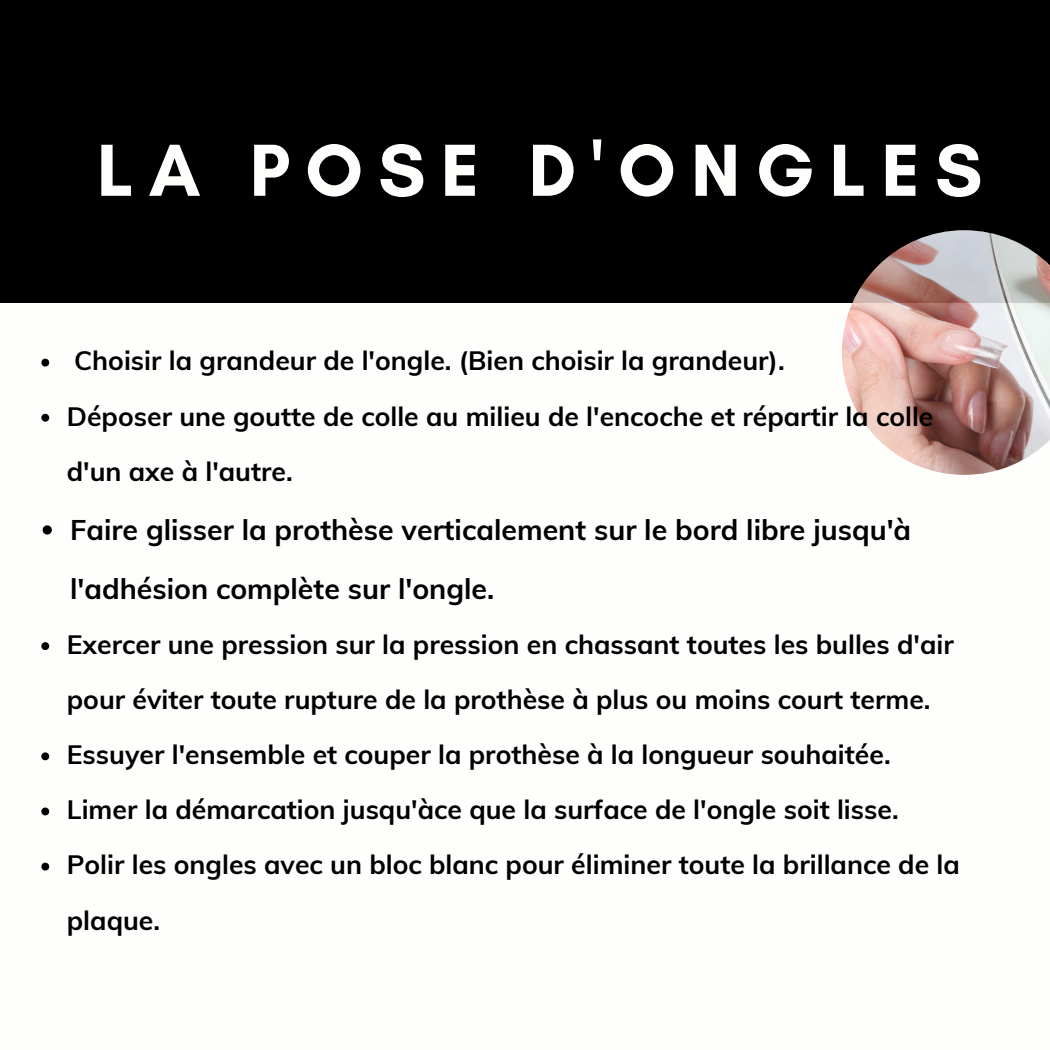
<style>
.page{position:relative;width:1050px;height:1050px;background:#fff}
.page>*{position:absolute;margin:0;border:0;box-sizing:border-box;transform-origin:0 0}
.t1{font:700 75.08px "Glacial Indifference";letter-spacing:.2em;color:#fefefd}
.t2{font:700 28.53px/59.1px "Muli";color:#000}
.t3{font:700 26.6px/55.1px "Muli";color:#000}
</style>
<div class="page">
<div style="left:0;top:0;width:1050px;height:303px;background:#000"></div>
<img style="left:842px;top:230px;width:208px;height:245px">
<svg style="left:41px;top:359px;width:8px;height:8px"></svg>
<svg style="left:41px;top:414px;width:8px;height:8px"></svg>
<svg style="left:43px;top:525px;width:9px;height:10px"></svg>
<svg style="left:41px;top:642px;width:8px;height:8px"></svg>
<svg style="left:41px;top:752px;width:8px;height:8px"></svg>
<svg style="left:41px;top:808px;width:8px;height:7px"></svg>
<svg style="left:41px;top:863px;width:8px;height:8px"></svg>
<p class="t1" style="left:97px;top:124px;width:887px">LA POSE D'ONGLES</p>
<p class="t3" style="left:74px;top:333px;width:712px">Choisir la grandeur de l'ongle. (Bien choisir la grandeur).</p>
<p class="t3" style="left:67px;top:388px;width:868px">Déposer une goutte de colle au milieu de l'encoche et répartir la colle d'un axe à l'autre.</p>
<p class="t2" style="left:70px;top:499px;width:843px">Faire glisser la prothèse verticalement sur le bord libre jusqu'à l'adhésion complète sur l'ongle.</p>
<p class="t3" style="left:67px;top:616px;width:888px">Exercer une pression sur la pression en chassant toutes les bulles d'air pour éviter toute rupture de la prothèse à plus ou moins court terme.</p>
<p class="t3" style="left:67px;top:727px;width:825px">Essuyer l'ensemble et couper la prothèse à la longueur souhaitée.</p>
<p class="t3" style="left:67px;top:782px;width:833px">Limer la démarcation jusqu'àce que la surface de l'ongle soit lisse.</p>
<p class="t3" style="left:67px;top:837px;width:895px">Polir les ongles avec un bloc blanc pour éliminer toute la brillance de la plaque.</p>
</div>
